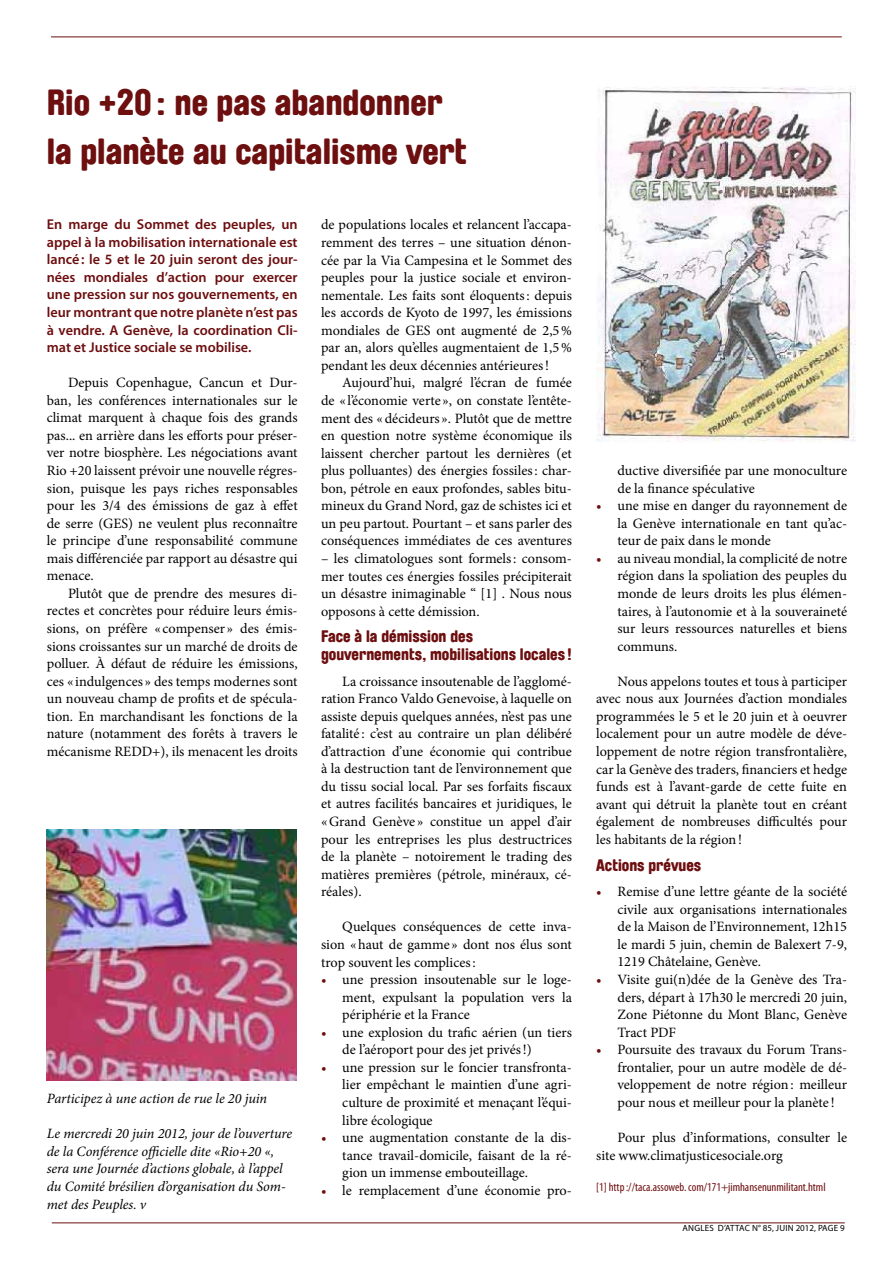
<style>
.page{position:relative;width:893px;height:1263px;background:#fff}
.page>*{position:absolute;margin:0;border:0;box-sizing:border-box;transform-origin:0 0}
.t1{font:36px/49.2px "Brauer";color:#6d0e0f}
.t2{font:16.5px/18px "Brauer";color:#6d0e0f}
.t3{font:14.25px/17.5px "Minion Pro";color:#000;text-align:justify}
.t4{font:600 14.25px/17.5px "Myriad Pro";color:#6d0e0f;text-align:justify}
.t5{font:italic 14.25px/17.5px "Minion Pro";letter-spacing:-.005em;color:#000}
.t6{font:condensed 12px "Myriad Pro";color:#6d0e0f}
.t7{font:9px "Myriad Pro";letter-spacing:.02em;color:#000}
.s1{color:#6d0e0f}
</style>
<div class="page">
<hr style="left:51px;top:37px;width:791px;height:1px;background:#6d0e0f">
<hr style="left:52px;top:1222px;width:793px;height:1px;background:#6d0e0f">
<img style="left:597px;top:86px;width:259px;height:356px">
<img style="left:47px;top:829px;width:249px;height:251px">
<h1 class="t1" style="left:47px;top:78px;width:422px">Rio +20 : ne pas abandonner la planète au capitalisme vert</h1>
<p class="t4" style="left:47px;top:216px;width:252px">En marge du Sommet des peuples, un appel à la mobilisation internationale est lancé: le 5 et le 20 juin seront des jour&shy;nées mondiales d’action pour exercer une pression sur nos gouvernements, en leur montrant que notre planète n’est pas à vendre. A Genève, la coordination Cli&shy;mat et Justice sociale se mobilise.</p>
<p class="t3" style="left:47px;top:374px;width:252px;text-indent:21px">Depuis Copenhague, Cancun et Dur&shy;ban, les conférences internationales sur le climat marquent à chaque fois des grands pas... en arrière dans les efforts pour préser&shy;ver notre biosphère. Les négociations avant Rio +20 laissent prévoir une nouvelle régres&shy;sion, puisque les pays riches responsables pour les 3/4 des émissions de gaz à effet de serre (GES) ne veulent plus reconnaître le principe d’une responsabilité commune mais différenciée par rapport au désastre qui menace.</p>
<p class="t3" style="left:47px;top:585px;width:252px;text-indent:21px">Plutôt que de prendre des mesures di&shy;rectes et concrètes pour réduire leurs émis&shy;sions, on préfère « compenser » des émis&shy;sions croissantes sur un marché de droits de polluer. À défaut de réduire les émissions, ces « indulgences » des temps modernes sont un nouveau champ de profits et de spécula&shy;tion. En marchandisant les fonctions de la nature (notamment des forêts à travers le mécanisme REDD+), ils menacent les droits</p>
<p class="t5" style="left:47px;top:1090px;width:222px">Participez à une action de rue le 20 juin</p>
<p class="t5" style="left:47px;top:1125px;width:247px">Le mercredi 20 juin 2012, jour de l’ouverture de la Conférence officielle dite «Rio+20 «, sera une Journée d’actions globale, à l’appel du Comité brésilien d’organisation du Som&shy;met des Peuples. v</p>
<p class="t3" style="left:321px;top:216px;width:252px">de populations locales et relancent l’accapa&shy;remment des terres – une situation dénon&shy;cée par la Via Campesina et le Sommet des peuples pour la justice sociale et environ&shy;nementale. Les faits sont éloquents: depuis les accords de Kyoto de 1997, les émissions mondiales de GES ont augmenté de 2,5% par an, alors qu’elles augmentaient de 1,5% pendant les deux décennies antérieures!</p>
<p class="t3" style="left:321px;top:374px;width:252px;text-indent:21px">Aujourd’hui, malgré l’écran de fumée de « l’économie verte », on constate l’entête&shy;ment des «décideurs ». Plutôt que de mettre en question notre système économique ils laissent chercher partout les dernières (et plus polluantes) des énergies fossiles: char&shy;bon, pétrole en eaux profondes, sables bitu&shy;mineux du Grand Nord, gaz de schistes ici et un peu partout. Pourtant – et sans parler des conséquences immédiates de ces aventures</p>
<p class="t3" style="left:321px;top:550px;width:252px">– les climatologues sont formels: consom&shy;mer toutes ces énergies fossiles précipiterait un désastre inimaginable “ [1] . Nous nous opposons à cette démission.</p>
<p class="t2" style="left:321px;top:628px;width:252px">Face à la démission des gouvernements, mobilisations locales !</p>
<p class="t3" style="left:321px;top:672px;width:252px;text-indent:21px">La croissance insoutenable de l’agglomé&shy;ration Franco Valdo Genevoise, à laquelle on assiste depuis quelques années, n’est pas une fatalité : c’est au contraire un plan délibéré d’attraction d’une économie qui contribue à la destruction tant de l’environnement que du tissu social local. Par ses forfaits fiscaux et autres facilités bancaires et juridiques, le «Grand Genève » constitue un appel d’air pour les entreprises les plus destructrices de la planète – notoirement le trading des matières premières (pétrole, minéraux, cé&shy;réales).</p>
<p class="t3" style="left:321px;top:918px;width:252px;text-indent:21px">Quelques conséquences de cette inva&shy;sion «haut de gamme » dont nos élus sont trop souvent les complices:</p>
<p class="t3" style="left:342px;top:971px;width:231px;text-indent:-21px"><span class="s1">•</span> une pression insoutenable sur le loge&shy;ment, expulsant la population vers la périphérie et la France</p>
<p class="t3" style="left:342px;top:1023px;width:231px;text-indent:-21px"><span class="s1">•</span> une explosion du trafic aérien (un tiers de l’aéroport pour des jet privés!)</p>
<p class="t3" style="left:342px;top:1058px;width:231px;text-indent:-21px"><span class="s1">•</span> une pression sur le foncier transfronta&shy;lier empêchant le maintien d’une agri&shy;culture de proximité et menaçant l’équi&shy;libre écologique</p>
<p class="t3" style="left:342px;top:1129px;width:231px;text-indent:-21px"><span class="s1">•</span> une augmentation constante de la dis&shy;tance travail-domicile, faisant de la ré&shy;gion un immense embouteillage.</p>
<p class="t3" style="left:321px;top:1181px;width:252px"><span class="s1">•</span> le remplacement d’une économie pro-</p>
<p class="t3" style="left:617px;top:462px;width:231px">ductive diversifiée par une monoculture de la finance spéculative</p>
<p class="t3" style="left:617px;top:497px;width:231px;text-indent:-21px"><span class="s1">•</span> une mise en danger du rayonnement de la Genève internationale en tant qu’ac&shy;teur de paix dans le monde</p>
<p class="t3" style="left:617px;top:550px;width:231px;text-indent:-21px"><span class="s1">•</span> au niveau mondial, la complicité de notre région dans la spoliation des peuples du monde de leurs droits les plus élémen&shy;taires, à l’autonomie et à la souveraineté sur leurs ressources naturelles et biens communs.</p>
<p class="t3" style="left:596px;top:672px;width:252px;text-indent:21px">Nous appelons toutes et tous à participer avec nous aux Journées d’action mondiales programmées le 5 et le 20 juin et à oeuvrer localement pour un autre modèle de déve&shy;loppement de notre région transfrontalière, car la Genève des traders, financiers et hedge funds est à l’avant‐garde de cette fuite en avant qui détruit la planète tout en créant également de nombreuses difficultés pour les habitants de la région!</p>
<p class="t2" style="left:596px;top:856px;width:107px">Actions prévues</p>
<p class="t3" style="left:617px;top:883px;width:231px;text-indent:-21px"><span class="s1">•</span> Remise d’une lettre géante de la société civile aux organisations internationales de la Maison de l’Environnement, 12h15 le mardi 5 juin, chemin de Balexert 7‐9, 1219 Châtelaine, Genève.</p>
<p class="t3" style="left:617px;top:971px;width:231px;text-indent:-21px"><span class="s1">•</span> Visite gui(n)dée de la Genève des Tra&shy;ders, départ à 17h30 le mercredi 20 juin, Zone Piétonne du Mont Blanc, Genève Tract PDF</p>
<p class="t3" style="left:617px;top:1041px;width:231px;text-indent:-21px"><span class="s1">•</span> Poursuite des travaux du Forum Trans&shy;frontalier, pour un autre modèle de dé&shy;veloppement de notre région: meilleur pour nous et meilleur pour la planète !</p>
<p class="t3" style="left:596px;top:1129px;width:252px;text-indent:21px">Pour plus d’informations, consulter le site www.climatjusticesociale.org</p>
<p class="t6" style="left:596px;top:1181px;width:231px">[1] http://taca.assoweb. com/171+jimhansenunmilitant.html</p>
<p class="t7" style="left:683px;top:1223px;width:164px">ANGLES D’ATTAC N° 85, JUIN 2012, PAGE 9</p>
</div>
